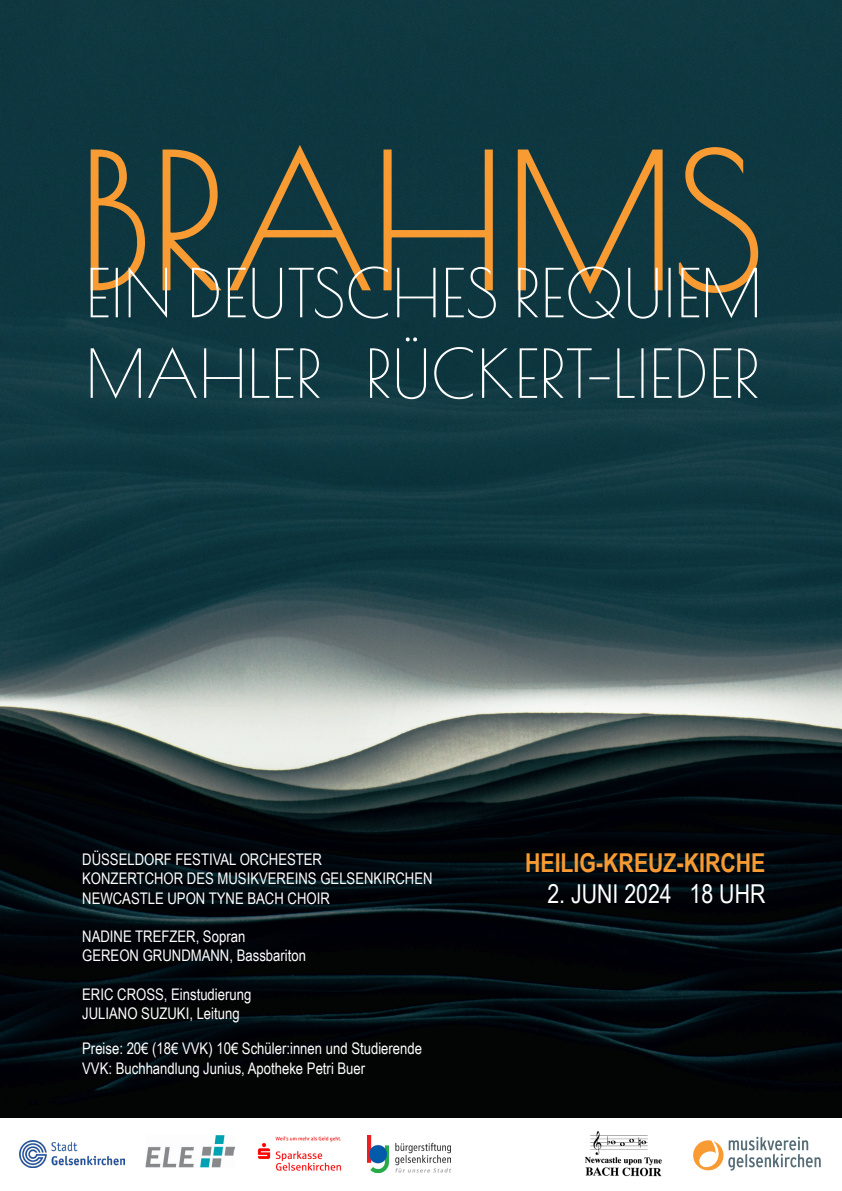
<style>
.page{position:relative;width:842px;height:1191px;background:#fff}
.page>*{position:absolute;margin:0;border:0;box-sizing:border-box;transform-origin:0 0}
.t1{font:700 26px "Arial Narrow";color:#f89b33}
.t2{font:26px "Arial Narrow";color:#fff}
.t3{font:16px "Arial Narrow";color:#fff}
</style>
<div class="page">
<img style="left:0;top:0;width:842px;height:1117px">
<svg style="left:90px;top:144px;width:669px;height:152px"></svg>
<svg style="left:91px;top:266px;width:666px;height:53px"></svg>
<svg style="left:91px;top:337px;width:667px;height:62px;fill:#113a44"></svg>
<svg style="left:693px;top:1136px;width:128px;height:34px"></svg>
<img style="left:146px;top:1135px;width:88px;height:32px">
<img style="left:257px;top:1136px;width:84px;height:35px">
<img style="left:367px;top:1135px;width:84px;height:37px">
<img style="left:585px;top:1131px;width:77px;height:46px">
<img style="left:20px;top:1140px;width:105px;height:27px">
<p class="t3" style="left:82px;top:847px;width:241px">DÜSSELDORF FESTIVAL ORCHESTER</p>
<p class="t3" style="left:82px;top:867px;width:352px">KONZERTCHOR DES MUSIKVEREINS GELSENKIRCHEN</p>
<p class="t3" style="left:82px;top:886px;width:249px">NEWCASTLE UPON TYNE BACH CHOIR</p>
<p class="t3" style="left:82px;top:924px;width:165px">NADINE TREFZER, Sopran</p>
<p class="t3" style="left:82px;top:943px;width:225px">GEREON GRUNDMANN, Bassbariton</p>
<p class="t3" style="left:82px;top:982px;width:171px">ERIC CROSS, Einstudierung</p>
<p class="t3" style="left:82px;top:1001px;width:159px">JULIANO SUZUKI, Leitung</p>
<p class="t3" style="left:82px;top:1037px;width:341px">Preise: 20€ (18€ VVK) 10€ Schüler:innen und Studierende</p>
<p class="t3" style="left:82px;top:1056px;width:285px">VVK: Buchhandlung Junius, Apotheke Petri Buer</p>
<p class="t1" style="left:525px;top:843px;width:242px">HEILIG-KREUZ-KIRCHE</p>
<p class="t2" style="left:547px;top:875px;width:220px">2. JUNI 2024 18 UHR</p>
</div>
